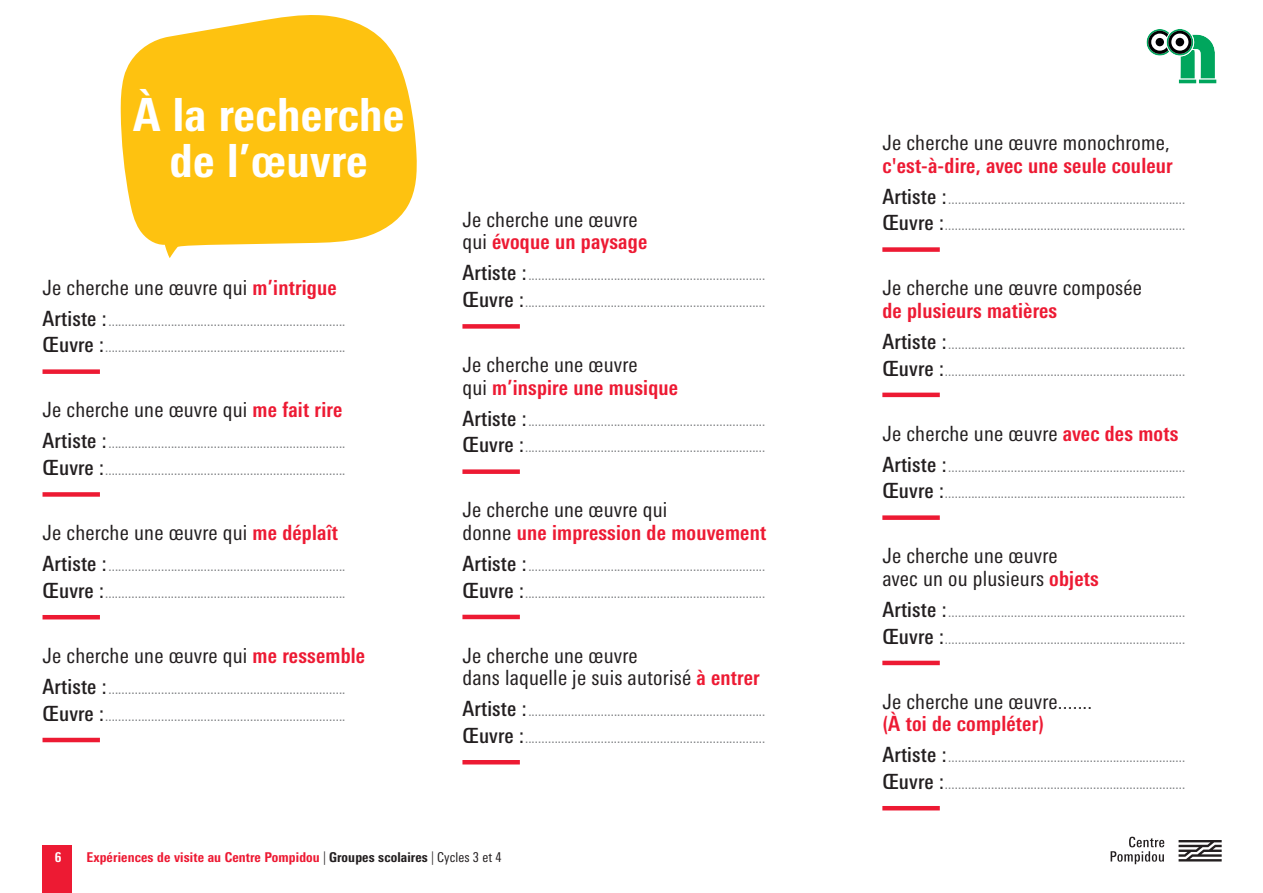
<style>
.page{position:relative;width:1263px;height:893px;background:#fff}
.page>*{position:absolute;margin:0;border:0;box-sizing:border-box;transform-origin:0 0}
.t1{font:800 condensed 45.75px/45.8px "Univers Next Pro";letter-spacing:.01em;color:#fff;text-align:center}
.t2{font:condensed 21px/22.5px "Univers Next Pro";letter-spacing:.01em;color:#231f20}
.t3{font:700 condensed 21px/22.5px "Univers Next Pro";letter-spacing:.01em;color:#ed1a33}
.t4{font:500 condensed 13.5px "Univers Next Pro";color:#808285}
.t5{font:800 condensed 13.5px "Univers Next Pro";letter-spacing:.01em;color:#ed1a33}
.t6{font:800 condensed 13.5px "Univers Next Pro";color:#fff}
.s1{font-weight:700;color:#ed1a33}
.s2{font-size:21px;color:#231f20}
.s3{font-weight:300;color:#231f20}
.s4{color:#231f20}
.s5{font-weight:400;color:#231f20}
</style>
<div class="page">
<div style="left:43px;top:845px;width:29px;height:48px;background:#ed1a33"></div>
<svg style="left:1110px;top:837px;width:54px;height:27px"></svg>
<svg style="left:1178px;top:840px;width:44px;height:21px"></svg>
<svg style="left:1146px;top:29px;width:71px;height:55px"></svg>
<svg style="left:121px;top:15px;width:296px;height:243px;fill:#fec210"></svg>
<div style="left:43px;top:369px;width:57px;height:5px;background:#ed1a33"></div>
<div style="left:43px;top:492px;width:57px;height:5px;background:#ed1a33"></div>
<hr style="left:43px;top:615px;width:57px;height:4px;background:#ed1a33">
<hr style="left:43px;top:738px;width:57px;height:4px;background:#ed1a33">
<div style="left:462px;top:324px;width:58px;height:5px;background:#ed1a33"></div>
<div style="left:462px;top:469px;width:58px;height:5px;background:#ed1a33"></div>
<hr style="left:462px;top:615px;width:58px;height:4px;background:#ed1a33">
<hr style="left:462px;top:760px;width:58px;height:4px;background:#ed1a33">
<div style="left:882px;top:247px;width:58px;height:5px;background:#ed1a33"></div>
<hr style="left:882px;top:393px;width:58px;height:4px;background:#ed1a33">
<div style="left:882px;top:515px;width:58px;height:5px;background:#ed1a33"></div>
<hr style="left:882px;top:661px;width:58px;height:4px;background:#ed1a33">
<hr style="left:882px;top:806px;width:58px;height:4px;background:#ed1a33">
<p class="t1" style="left:133px;top:91px;width:273px">À la recherche de l’œuvre</p>
<p class="t2" style="left:43px;top:276px;width:296px">Je cherche une œuvre qui <span class="s1">m’intrigue</span></p>
<p class="t4" style="left:43px;top:313px;width:304px"><span class="s2">Artiste :</span>........................................................................</p>
<p class="t4" style="left:43px;top:340px;width:304px"><span class="s2">Œuvre :</span>.........................................................................</p>
<p class="t2" style="left:43px;top:399px;width:301px">Je cherche une œuvre qui <span class="s1">me fait rire</span></p>
<p class="t4" style="left:43px;top:436px;width:304px"><span class="s2">Artiste :</span>........................................................................</p>
<p class="t4" style="left:43px;top:462px;width:304px"><span class="s2">Œuvre :</span>.........................................................................</p>
<p class="t2" style="left:43px;top:521px;width:297px">Je cherche une œuvre qui <span class="s1">me déplaît</span></p>
<p class="t4" style="left:43px;top:558px;width:304px"><span class="s2">Artiste :</span>........................................................................</p>
<p class="t4" style="left:43px;top:585px;width:304px"><span class="s2">Œuvre :</span>.........................................................................</p>
<p class="t2" style="left:43px;top:644px;width:324px">Je cherche une œuvre qui <span class="s1">me ressemble</span></p>
<p class="t4" style="left:43px;top:681px;width:304px"><span class="s2">Artiste :</span>........................................................................</p>
<p class="t4" style="left:43px;top:708px;width:304px"><span class="s2">Œuvre :</span>.........................................................................</p>
<p class="t2" style="left:462px;top:208px;width:186px">Je cherche une œuvre qui <span class="s1">évoque un paysage</span></p>
<p class="t4" style="left:462px;top:268px;width:304px"><span class="s2">Artiste :</span>........................................................................</p>
<p class="t4" style="left:462px;top:294px;width:304px"><span class="s2">Œuvre :</span>.........................................................................</p>
<p class="t2" style="left:462px;top:353px;width:217px">Je cherche une œuvre<br>qui <span class="s1">m’inspire une musique</span></p>
<p class="t4" style="left:462px;top:413px;width:304px"><span class="s2">Artiste :</span>........................................................................</p>
<p class="t4" style="left:462px;top:440px;width:304px"><span class="s2">Œuvre :</span>.........................................................................</p>
<p class="t2" style="left:462px;top:499px;width:305px">Je cherche une œuvre qui<br>donne <span class="s1">une impression de mouvement</span></p>
<p class="t4" style="left:462px;top:558px;width:304px"><span class="s2">Artiste :</span>........................................................................</p>
<p class="t4" style="left:462px;top:585px;width:304px"><span class="s2">Œuvre :</span>.........................................................................</p>
<p class="t2" style="left:462px;top:644px;width:299px">Je cherche une œuvre<br>dans laquelle je suis autorisé <span class="s1">à entrer</span></p>
<p class="t4" style="left:462px;top:703px;width:304px"><span class="s2">Artiste :</span>........................................................................</p>
<p class="t4" style="left:462px;top:730px;width:304px"><span class="s2">Œuvre :</span>.........................................................................</p>
<p class="t6" style="left:55px;top:849px;width:8px">6</p>
<p class="t5" style="left:86px;top:849px;width:417px">Expériences de visite au Centre Pompidou <span class="s3">|</span> <span class="s4">Groupes scolaires</span> <span class="s3">|</span> <span class="s5">Cycles 3 et 4</span></p>
<p class="t3" style="left:882px;top:131px;width:292px"><span class="s5">Je cherche une œuvre monochrome, </span>c'est-à-dire, avec une seule couleur</p>
<p class="t4" style="left:882px;top:191px;width:304px"><span class="s2">Artiste :</span>........................................................................</p>
<p class="t4" style="left:882px;top:218px;width:304px"><span class="s2">Œuvre :</span>.........................................................................</p>
<p class="t2" style="left:882px;top:276px;width:261px">Je cherche une œuvre composée <span class="s1">de plusieurs matières</span></p>
<p class="t4" style="left:882px;top:336px;width:304px"><span class="s2">Artiste :</span>........................................................................</p>
<p class="t4" style="left:882px;top:363px;width:304px"><span class="s2">Œuvre :</span>.........................................................................</p>
<p class="t2" style="left:882px;top:422px;width:297px">Je cherche une œuvre <span class="s1">avec des mots</span></p>
<p class="t4" style="left:882px;top:459px;width:304px"><span class="s2">Artiste :</span>........................................................................</p>
<p class="t4" style="left:882px;top:486px;width:304px"><span class="s2">Œuvre :</span>.........................................................................</p>
<p class="t2" style="left:882px;top:545px;width:218px">Je cherche une œuvre<br>avec un ou plusieurs <span class="s1">objets</span></p>
<p class="t4" style="left:882px;top:604px;width:304px"><span class="s2">Artiste :</span>........................................................................</p>
<p class="t4" style="left:882px;top:631px;width:304px"><span class="s2">Œuvre :</span>.........................................................................</p>
<p class="t2" style="left:882px;top:690px;width:211px">Je cherche une œuvre....... <span class="s1">(À toi de compléter)</span></p>
<p class="t4" style="left:882px;top:749px;width:304px"><span class="s2">Artiste :</span>........................................................................</p>
<p class="t4" style="left:882px;top:776px;width:304px"><span class="s2">Œuvre :</span>.........................................................................</p>
</div>
